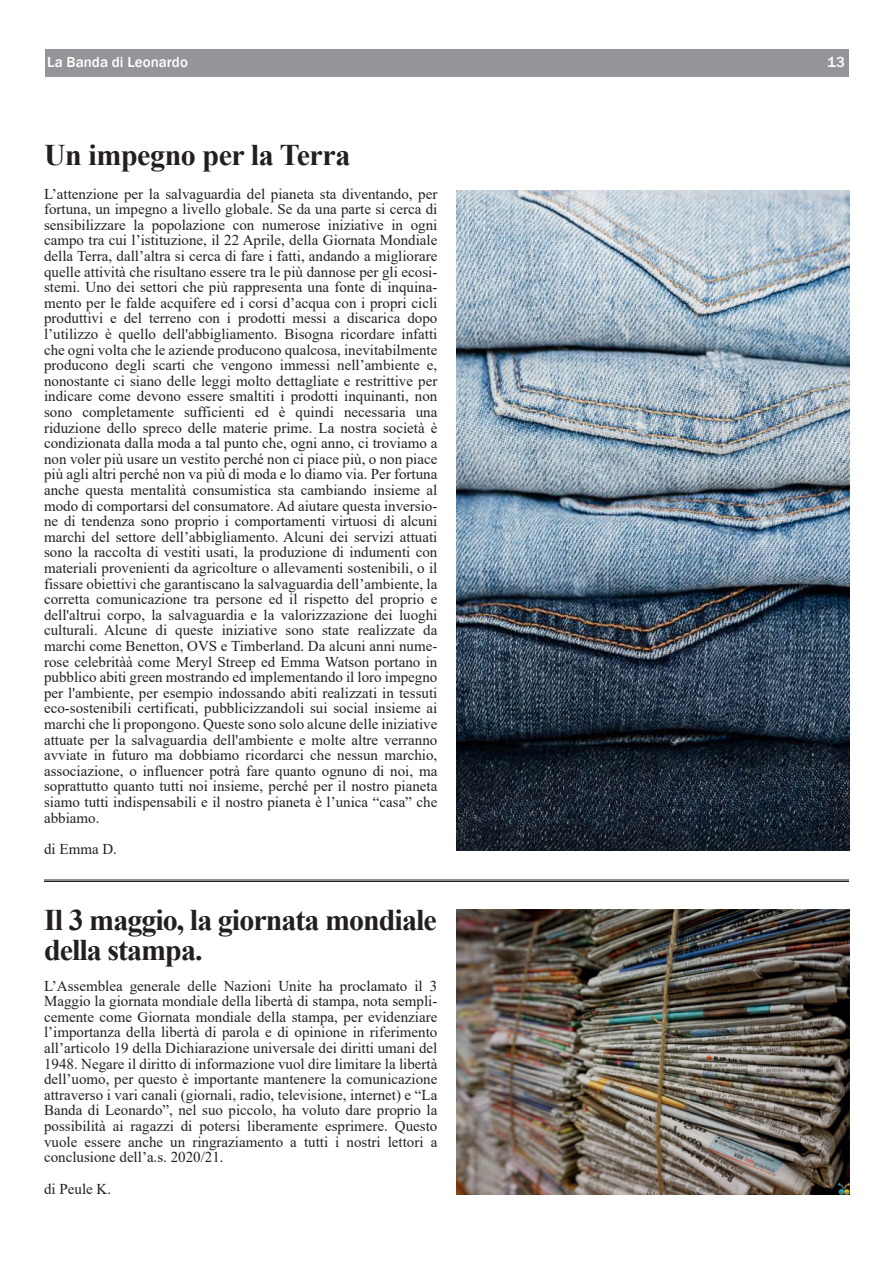
<style>
.page{position:relative;width:893px;height:1263px;background:#fff}
.page>*{position:absolute;margin:0;border:0;box-sizing:border-box;transform-origin:0 0}
.t1{font:700 30px/30px "Times New Roman";letter-spacing:-.03em;color:#231f20}
.t2{font:15px/15.6px "Times New Roman";color:#231f20;text-align:justify}
.t3{font:500 15px "Franklin Gothic";color:#fff}
</style>
<div class="page">
<div style="left:46px;top:49px;width:803px;height:27px;background:#939598"></div>
<hr style="left:44px;top:880px;width:805px;height:1px;background:#231f20">
<hr style="left:44px;top:881px;width:805px;height:1px;background:#231f20">
<img style="left:457px;top:191px;width:392px;height:660px">
<img style="left:457px;top:910px;width:392px;height:285px">
<p class="t3" style="left:47px;top:53px;width:142px">La Banda di Leonardo</p>
<p class="t3" style="left:827px;top:53px;width:19px">13</p>
<h1 class="t1" style="left:44px;top:139px;width:308px">Un impegno per la Terra</h1>
<p class="t2" style="left:44px;top:185px;width:395px">L’attenzione per la salvaguardia del pianeta sta diventando, per fortuna, un impegno a livello globale. Se da una parte si cerca di sensibilizzare la popolazione con numerose iniziative in ogni campo tra cui l’istituzione, il 22 Aprile, della Giornata Mondiale della Terra, dall’altra si cerca di fare i fatti, andando a migliorare quelle attività che risultano essere tra le più dannose per gli ecosi&shy;stemi. Uno dei settori che più rappresenta una fonte di inquina&shy;mento per le falde acquifere ed i corsi d’acqua con i propri cicli produttivi e del terreno con i prodotti messi a discarica dopo l’utilizzo è quello dell'abbigliamento. Bisogna ricordare infatti che ogni volta che le aziende producono qualcosa, inevitabilmente producono degli scarti che vengono immessi nell’ambiente e, nonostante ci siano delle leggi molto dettagliate e restrittive per indicare come devono essere smaltiti i prodotti inquinanti, non sono completamente sufficienti ed è quindi necessaria una riduzione dello spreco delle materie prime. La nostra società è condizionata dalla moda a tal punto che, ogni anno, ci troviamo a non voler più usare un vestito perché non ci piace più, o non piace più agli altri perché non va più di moda e lo diamo via. Per fortuna anche questa mentalità consumistica sta cambiando insieme al modo di comportarsi del consumatore. Ad aiutare questa inversio&shy;ne di tendenza sono proprio i comportamenti virtuosi di alcuni marchi del settore dell’abbigliamento. Alcuni dei servizi attuati sono la raccolta di vestiti usati, la produzione di indumenti con materiali provenienti da agricolture o allevamenti sostenibili, o il fissare obiettivi che garantiscano la salvaguardia dell’ambiente, la corretta comunicazione tra persone ed il rispetto del proprio e dell'altrui corpo, la salvaguardia e la valorizzazione dei luoghi culturali. Alcune di queste iniziative sono state realizzate da marchi come Benetton, OVS e Timberland. Da alcuni anni nume&shy;rose celebritàà come Meryl Streep ed Emma Watson portano in pubblico abiti green mostrando ed implementando il loro impegno per l'ambiente, per esempio indossando abiti realizzati in tessuti eco-sostenibili certificati, pubblicizzandoli sui social insieme ai marchi che li propongono. Queste sono solo alcune delle iniziative attuate per la salvaguardia dell'ambiente e molte altre verranno avviate in futuro ma dobbiamo ricordarci che nessun marchio, associazione, o influencer potrà fare quanto ognuno di noi, ma soprattutto quanto tutti noi insieme, perché per il nostro pianeta siamo tutti indispensabili e il nostro pianeta è l’unica “casa” che abbiamo.</p>
<p class="t2" style="left:44px;top:840px;width:74px">di Emma D.</p>
<h1 class="t1" style="left:44px;top:904px;width:394px">Il 3 maggio, la giornata mondiale della stampa.</h1>
<p class="t2" style="left:44px;top:977px;width:395px">L’Assemblea generale delle Nazioni Unite ha proclamato il 3<br>Maggio la giornata mondiale della libertà di stampa, nota sempli&shy;cemente come Giornata mondiale della stampa, per evidenziare l’importanza della libertà di parola e di opinione in riferimento all’articolo 19 della Dichiarazione universale dei diritti umani del 1948. Negare il diritto di informazione vuol dire limitare la libertà dell’uomo, per questo è importante mantenere la comunicazione attraverso i vari canali (giornali, radio, televisione, internet) e “La Banda di Leonardo”, nel suo piccolo, ha voluto dare proprio la possibilità ai ragazzi di potersi liberamente esprimere. Questo vuole essere anche un ringraziamento a tutti i nostri lettori a conclusione dell’a.s. 2020/21.</p>
<p class="t2" style="left:44px;top:1180px;width:69px">di Peule K.</p>
</div>
